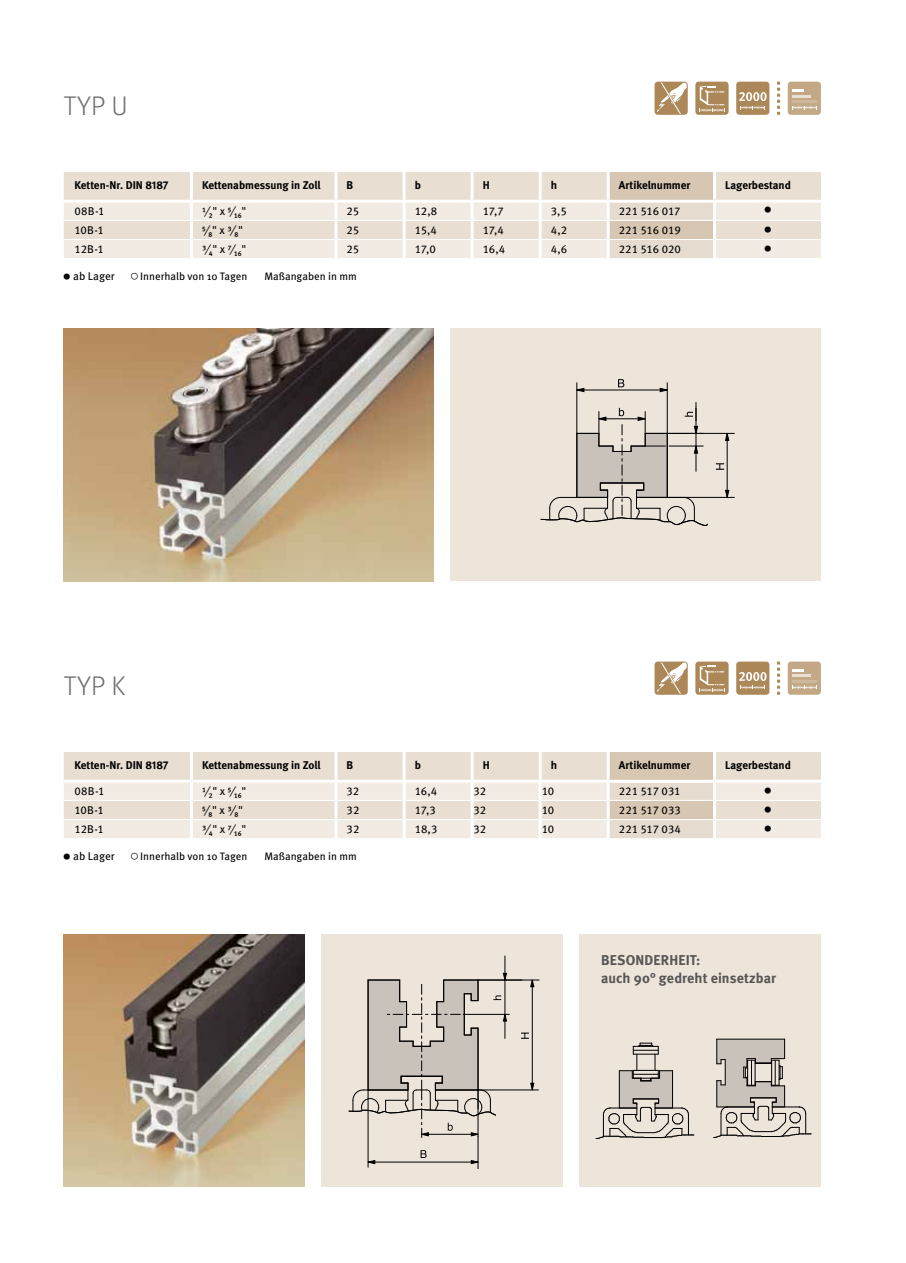
<style>
.page{position:relative;width:906px;height:1263px;background:#fff}
.page>*{position:absolute;margin:0;border:0;box-sizing:border-box;transform-origin:0 0}
.t1{font:300 27px "Meta";letter-spacing:.04em;color:#6e6e6e}
.t2{font:700 14.25px/18px "Meta";letter-spacing:.01em;color:#565655}
.t3{font:11.25px "Meta Pro";letter-spacing:-.005em;color:#000}
.t4{font:700 11.25px "Meta";color:#000}
.t5{font:10.8px "Meta Pro";color:#000}
.t6{font:9.75px "Science Pi BQ";color:#000}
.s1{font-family:"Meta Bold Expert";font-weight:400}
.s2{font-family:"Science Pi BQ";font-size:9.75px}
.s3{font-family:"Science Pi BQ"}
</style>
<div class="page">
<img style="left:64px;top:328px;width:370px;height:253px">
<div style="left:451px;top:328px;width:370px;height:253px;background:#ede4da"></div>
<hr style="left:667px;top:383px;width:1px;height:50px;background:#000">
<hr style="left:576px;top:383px;width:1px;height:50px;background:#000">
<hr style="left:577px;top:390px;width:90px;height:1px;background:#000">
<svg style="left:618px;top:379px;width:6px;height:8px"></svg>
<hr style="left:695px;top:402px;width:1px;height:31px;background:#000">
<hr style="left:667px;top:497px;width:67px;height:1px;background:#000">
<hr style="left:698px;top:433px;width:36px;height:1px;background:#000">
<hr style="left:726px;top:433px;width:1px;height:64px;background:#000">
<svg style="left:716px;top:463px;width:8px;height:7px"></svg>
<svg style="left:659px;top:388px;width:9px;height:4px"></svg>
<svg style="left:576px;top:388px;width:8px;height:4px"></svg>
<svg style="left:725px;top:433px;width:4px;height:8px"></svg>
<svg style="left:725px;top:490px;width:4px;height:8px"></svg>
<svg style="left:540px;top:408px;width:168px;height:118px"></svg>
<img style="left:64px;top:934px;width:241px;height:253px">
<div style="left:322px;top:934px;width:241px;height:253px;background:#ede4da"></div>
<hr style="left:463px;top:1014px;width:46px;height:1px;background:#000">
<hr style="left:478px;top:1089px;width:60px;height:1px;background:#000">
<hr style="left:506px;top:979px;width:33px;height:1px;background:#000">
<hr style="left:532px;top:980px;width:1px;height:110px;background:#000">
<svg style="left:420px;top:1150px;width:6px;height:8px"></svg>
<hr style="left:477px;top:1136px;width:1px;height:33px;background:#000">
<hr style="left:368px;top:1090px;width:1px;height:77px;background:#000">
<hr style="left:368px;top:1162px;width:110px;height:1px;background:#000">
<svg style="left:530px;top:979px;width:4px;height:8px"></svg>
<svg style="left:530px;top:1083px;width:4px;height:7px"></svg>
<svg style="left:367px;top:1160px;width:8px;height:4px"></svg>
<svg style="left:471px;top:1160px;width:7px;height:4px"></svg>
<svg style="left:521px;top:1032px;width:8px;height:7px"></svg>
<svg style="left:348px;top:956px;width:159px;height:181px"></svg>
<div style="left:695px;top:661px;width:33px;height:34px;background:#ac8757;border-radius:3px"></div>
<svg style="left:699px;top:666px;width:26px;height:26px"></svg>
<div style="left:736px;top:661px;width:33px;height:34px;background:#ac8757;border-radius:3px"></div>
<svg style="left:739px;top:672px;width:27px;height:17px"></svg>
<svg style="left:654px;top:661px;width:34px;height:34px"></svg>
<svg style="left:655px;top:663px;width:31px;height:31px"></svg>
<div style="left:787px;top:661px;width:34px;height:34px;background:#c3a885;border-radius:3px"></div>
<svg style="left:792px;top:685px;width:25px;height:4px"></svg>
<hr style="left:792px;top:680px;width:24px;height:2px;background:#cfb99e">
<hr style="left:792px;top:674px;width:18px;height:3px;background:#e8ded1">
<svg style="left:792px;top:669px;width:12px;height:3px"></svg>
<svg style="left:777px;top:661px;width:3px;height:34px"></svg>
<svg style="left:64px;top:172px;width:757px;height:86px;background:#ebe2d8"></svg>
<hr style="left:610px;top:220px;width:103px;height:1px;background:#fff">
<hr style="left:610px;top:239px;width:103px;height:1px;background:#fff">
<hr style="left:607px;top:172px;width:3px;height:28px;background:#fff">
<hr style="left:713px;top:172px;width:3px;height:28px;background:#fff">
<hr style="left:607px;top:203px;width:3px;height:17px;background:#fff">
<hr style="left:713px;top:203px;width:3px;height:17px;background:#fff">
<hr style="left:607px;top:220px;width:3px;height:19px;background:#fff">
<hr style="left:713px;top:220px;width:3px;height:19px;background:#fff">
<hr style="left:607px;top:239px;width:3px;height:19px;background:#fff">
<hr style="left:713px;top:239px;width:3px;height:19px;background:#fff">
<hr style="left:607px;top:200px;width:109px;height:3px;background:#fff">
<svg style="left:64px;top:752px;width:757px;height:86px;background:#ebe2d8"></svg>
<hr style="left:610px;top:800px;width:103px;height:1px;background:#fff">
<hr style="left:610px;top:819px;width:103px;height:1px;background:#fff">
<hr style="left:607px;top:752px;width:3px;height:28px;background:#fff">
<hr style="left:713px;top:752px;width:3px;height:28px;background:#fff">
<hr style="left:607px;top:783px;width:3px;height:17px;background:#fff">
<hr style="left:713px;top:783px;width:3px;height:17px;background:#fff">
<hr style="left:607px;top:800px;width:3px;height:19px;background:#fff">
<hr style="left:713px;top:800px;width:3px;height:19px;background:#fff">
<hr style="left:607px;top:819px;width:3px;height:19px;background:#fff">
<hr style="left:713px;top:819px;width:3px;height:19px;background:#fff">
<hr style="left:607px;top:780px;width:109px;height:3px;background:#fff">
<div style="left:580px;top:934px;width:241px;height:253px;background:#ede4da"></div>
<svg style="left:713px;top:1039px;width:99px;height:99px"></svg>
<svg style="left:596px;top:1043px;width:98px;height:96px"></svg>
<div style="left:695px;top:82px;width:33px;height:33px;background:#ac8757;border-radius:3px"></div>
<svg style="left:699px;top:86px;width:26px;height:26px"></svg>
<div style="left:736px;top:82px;width:33px;height:33px;background:#ac8757;border-radius:3px"></div>
<svg style="left:739px;top:92px;width:27px;height:17px"></svg>
<svg style="left:654px;top:82px;width:34px;height:33px"></svg>
<svg style="left:655px;top:83px;width:31px;height:31px"></svg>
<div style="left:787px;top:82px;width:34px;height:33px;background:#c3a885;border-radius:3px"></div>
<svg style="left:792px;top:106px;width:25px;height:3px"></svg>
<hr style="left:792px;top:100px;width:24px;height:3px;background:#cfb99e">
<svg style="left:792px;top:90px;width:18px;height:7px"></svg>
<svg style="left:777px;top:82px;width:3px;height:33px"></svg>
<h1 class="t1" style="left:64px;top:90px;width:61px">Typ U</h1>
<p class="t4" style="left:74px;top:178px;width:96px">Ketten-Nr. DIN <span class="s1">8187</span></p>
<p class="t4" style="left:202px;top:178px;width:120px">Kettenabmessung in Zoll</p>
<p class="t4" style="left:347px;top:178px;width:8px">B</p>
<p class="t4" style="left:415px;top:178px;width:8px">b</p>
<p class="t4" style="left:483px;top:178px;width:8px">H</p>
<p class="t4" style="left:551px;top:178px;width:8px">h</p>
<p class="t4" style="left:619px;top:178px;width:73px">Artikelnummer</p>
<p class="t4" style="left:725px;top:178px;width:67px">Lagerbestand</p>
<p class="t3" style="left:74px;top:204px;width:32px">08B-1</p>
<p class="t3" style="left:202px;top:204px;width:46px">¹⁄₂" x ⁵⁄₁₆"</p>
<p class="t3" style="left:347px;top:204px;width:14px">25</p>
<p class="t3" style="left:415px;top:204px;width:24px">12,8</p>
<p class="t3" style="left:483px;top:204px;width:23px">17,7</p>
<p class="t3" style="left:551px;top:204px;width:18px">3,5</p>
<p class="t3" style="left:619px;top:204px;width:63px">221 516 017</p>
<p class="t6" style="left:764px;top:204px;width:8px">”</p>
<p class="t3" style="left:74px;top:223px;width:31px">10B-1</p>
<p class="t3" style="left:202px;top:223px;width:42px">⁵⁄₈" x ³⁄₈"</p>
<p class="t3" style="left:347px;top:223px;width:14px">25</p>
<p class="t3" style="left:415px;top:223px;width:24px">15,4</p>
<p class="t3" style="left:483px;top:223px;width:23px">17,4</p>
<p class="t3" style="left:551px;top:223px;width:18px">4,2</p>
<p class="t3" style="left:619px;top:223px;width:63px">221 516 019</p>
<p class="t6" style="left:764px;top:224px;width:8px">”</p>
<p class="t3" style="left:74px;top:242px;width:31px">12B-1</p>
<p class="t3" style="left:202px;top:242px;width:46px">³⁄₄" x ⁷⁄₁₆"</p>
<p class="t3" style="left:347px;top:242px;width:14px">25</p>
<p class="t3" style="left:415px;top:242px;width:23px">17,0</p>
<p class="t3" style="left:483px;top:242px;width:24px">16,4</p>
<p class="t3" style="left:551px;top:242px;width:18px">4,6</p>
<p class="t3" style="left:619px;top:242px;width:64px">221 516 020</p>
<p class="t6" style="left:764px;top:243px;width:8px">”</p>
<p class="t3" style="left:64px;top:269px;width:52px"><span class="s2">”</span> ab Lager</p>
<p class="t5" style="left:131px;top:269px;width:118px"><span class="s3">@</span> Innerhalb von 10 Tagen</p>
<p class="t5" style="left:264px;top:269px;width:94px">Maßangaben in mm</p>
<h1 class="t1" style="left:64px;top:670px;width:63px">Typ K</h1>
<p class="t4" style="left:74px;top:758px;width:96px">Ketten-Nr. DIN <span class="s1">8187</span></p>
<p class="t4" style="left:202px;top:758px;width:120px">Kettenabmessung in Zoll</p>
<p class="t4" style="left:347px;top:758px;width:8px">B</p>
<p class="t4" style="left:415px;top:758px;width:8px">b</p>
<p class="t4" style="left:483px;top:758px;width:8px">H</p>
<p class="t4" style="left:551px;top:758px;width:8px">h</p>
<p class="t4" style="left:619px;top:758px;width:73px">Artikelnummer</p>
<p class="t4" style="left:725px;top:758px;width:67px">Lagerbestand</p>
<p class="t3" style="left:74px;top:784px;width:32px">08B-1</p>
<p class="t3" style="left:202px;top:784px;width:46px">¹⁄₂" x ⁵⁄₁₆"</p>
<p class="t3" style="left:347px;top:784px;width:14px">32</p>
<p class="t3" style="left:415px;top:784px;width:24px">16,4</p>
<p class="t3" style="left:473px;top:784px;width:14px">32</p>
<p class="t3" style="left:541px;top:784px;width:14px">10</p>
<p class="t3" style="left:619px;top:784px;width:63px">221 517 031</p>
<p class="t6" style="left:764px;top:784px;width:8px">”</p>
<p class="t3" style="left:74px;top:803px;width:31px">10B-1</p>
<p class="t3" style="left:202px;top:803px;width:42px">⁵⁄₈" x ³⁄₈"</p>
<p class="t3" style="left:347px;top:803px;width:14px">32</p>
<p class="t3" style="left:415px;top:803px;width:23px">17,3</p>
<p class="t3" style="left:473px;top:803px;width:14px">32</p>
<p class="t3" style="left:541px;top:803px;width:14px">10</p>
<p class="t3" style="left:619px;top:803px;width:63px">221 517 033</p>
<p class="t6" style="left:764px;top:804px;width:8px">”</p>
<p class="t3" style="left:74px;top:822px;width:31px">12B-1</p>
<p class="t3" style="left:202px;top:822px;width:46px">³⁄₄" x ⁷⁄₁₆"</p>
<p class="t3" style="left:347px;top:822px;width:14px">32</p>
<p class="t3" style="left:415px;top:822px;width:24px">18,3</p>
<p class="t3" style="left:473px;top:822px;width:14px">32</p>
<p class="t3" style="left:541px;top:822px;width:14px">10</p>
<p class="t3" style="left:619px;top:822px;width:64px">221 517 034</p>
<p class="t6" style="left:764px;top:823px;width:8px">”</p>
<p class="t3" style="left:64px;top:849px;width:52px"><span class="s2">”</span> ab Lager</p>
<p class="t5" style="left:131px;top:850px;width:118px"><span class="s3">@</span> Innerhalb von 10 Tagen</p>
<p class="t5" style="left:264px;top:850px;width:94px">Maßangaben in mm</p>
<p class="t2" style="left:601px;top:951px;width:176px">besonderh eit:<br>auch 90° gedreht einsetzbar</p>
</div>
